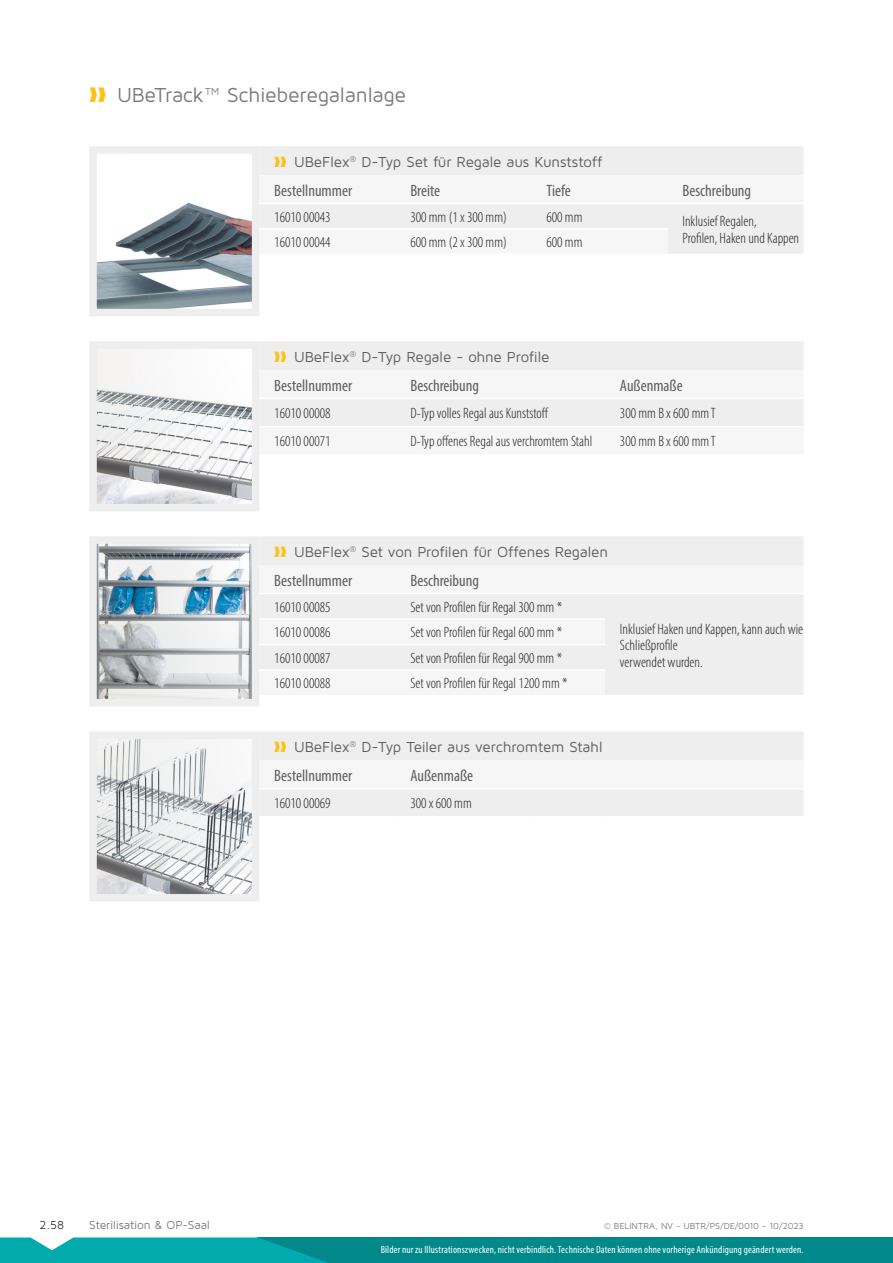
<style>
.page{position:relative;width:893px;height:1263px;background:#fff}
.page>*{position:absolute;margin:0;border:0;box-sizing:border-box;transform-origin:0 0}
.t1{font:21px "Maven Pro";letter-spacing:-.015em;color:#7a7c7f}
.table__header_2_NL{font:condensed 16.5px "Myriad Pro";color:#5f5f62}
.table__body_NL{font:300 condensed 15px/16.5px "Myriad Pro";color:#231f20}
.t2{font:15px "Maven Pro";letter-spacing:-.015em;color:#5f5f62}
.t3{font:12px "Maven Pro";letter-spacing:-.015em;color:#7a7c7f}
.t4{font:12px "Maven Pro";color:#3c3c3d}
.t5{font:condensed 10.5px "Myriad Pro";letter-spacing:.015em;color:#fff}
.Paragraph_Style_2{font:9px "Maven Pro";letter-spacing:-.01em;color:#7a7c7f}
.s1{color:#fec115}
</style>
<div class="page">
<img style="left:98px;top:202px;width:152px;height:105px">
<div style="left:89px;top:146px;width:170px;height:170px;border:8px solid #eeeeef"></div>
<img style="left:98px;top:350px;width:152px;height:152px">
<div style="left:89px;top:341px;width:170px;height:170px;border:8px solid #eeeeef"></div>
<img style="left:98px;top:545px;width:152px;height:152px">
<div style="left:89px;top:536px;width:170px;height:170px;border:8px solid #eeeeef"></div>
<img style="left:98px;top:740px;width:152px;height:152px">
<div style="left:89px;top:731px;width:170px;height:170px;border:8px solid #eeeeef"></div>
<div style="left:258px;top:1237px;width:635px;height:26px;background:#00888a"></div>
<svg style="left:0;top:1237px;width:328px;height:26px;background:#0baaad"></svg>
<div style="left:259px;top:341px;width:545px;height:29px;background:#eeeeef"></div>
<div style="left:259px;top:399px;width:545px;height:27px;background:#eeeeef"></div>
<div style="left:259px;top:732px;width:545px;height:84px;background:#eeeeef"></div>
<div style="left:259px;top:760px;width:545px;height:28px;background:#f6f6f7"></div>
<hr style="left:259px;top:788px;width:136px;height:1px;background:#fff">
<hr style="left:395px;top:788px;width:136px;height:1px;background:#fff">
<hr style="left:531px;top:788px;width:74px;height:1px;background:#fff">
<hr style="left:605px;top:788px;width:199px;height:1px;background:#fff">
<div style="left:259px;top:146px;width:545px;height:29px;background:#eeeeef"></div>
<div style="left:259px;top:204px;width:545px;height:50px;background:#eeeeef"></div>
<hr style="left:259px;top:228px;width:136px;height:2px;background:#fff">
<hr style="left:395px;top:228px;width:136px;height:2px;background:#fff">
<hr style="left:531px;top:228px;width:137px;height:2px;background:#fff">
<div style="left:259px;top:536px;width:545px;height:29px;background:#eeeeef"></div>
<div style="left:259px;top:594px;width:545px;height:101px;background:#eeeeef"></div>
<hr style="left:259px;top:618px;width:136px;height:2px;background:#fff">
<hr style="left:259px;top:644px;width:136px;height:1px;background:#fff">
<hr style="left:259px;top:669px;width:136px;height:2px;background:#fff">
<hr style="left:395px;top:618px;width:136px;height:2px;background:#fff">
<hr style="left:531px;top:618px;width:74px;height:2px;background:#fff">
<hr style="left:395px;top:644px;width:136px;height:1px;background:#fff">
<hr style="left:531px;top:644px;width:74px;height:1px;background:#fff">
<hr style="left:395px;top:669px;width:136px;height:2px;background:#fff">
<hr style="left:531px;top:669px;width:74px;height:2px;background:#fff">
<p class="t1" style="left:89px;top:82px;width:318px"><span class="s1">❱❱</span> UBeTrack™ Schieberegalanlage</p>
<p class="t2" style="left:274px;top:152px;width:329px"><span class="s1">❱❱</span> UBeFlex<sup>®</sup> D-Typ Set für Regale aus Kunststoff</p>
<p class="table__header_2_NL" style="left:274px;top:180px;width:79px">Bestellnummer</p>
<p class="table__header_2_NL" style="left:410px;top:180px;width:31px">Breite</p>
<p class="table__header_2_NL" style="left:546px;top:180px;width:26px">Tiefe</p>
<p class="table__header_2_NL" style="left:682px;top:180px;width:70px">Beschreibung</p>
<p class="table__body_NL" style="left:274px;top:209px;width:58px">16010 00043</p>
<p class="table__body_NL" style="left:410px;top:209px;width:98px">300 mm (1 x 300 mm)</p>
<p class="table__body_NL" style="left:546px;top:209px;width:38px">600 mm</p>
<p class="table__body_NL" style="left:682px;top:213px;width:76px">Inklusief Regalen,</p>
<p class="table__body_NL" style="left:682px;top:230px;width:118px">Profilen, Haken und Kappen</p>
<p class="table__body_NL" style="left:274px;top:234px;width:58px">16010 00044</p>
<p class="table__body_NL" style="left:410px;top:234px;width:98px">600 mm (2 x 300 mm)</p>
<p class="table__body_NL" style="left:546px;top:234px;width:38px">600 mm</p>
<p class="t2" style="left:274px;top:347px;width:277px"><span class="s1">❱❱</span> UBeFlex<sup>®</sup> D-Typ Regale - ohne Profile</p>
<p class="table__header_2_NL" style="left:274px;top:375px;width:79px">Bestellnummer</p>
<p class="table__header_2_NL" style="left:410px;top:375px;width:70px">Beschreibung</p>
<p class="table__header_2_NL" style="left:620px;top:375px;width:64px">Außenmaße</p>
<p class="table__body_NL" style="left:274px;top:405px;width:58px">16010 00008</p>
<p class="table__body_NL" style="left:410px;top:405px;width:140px">D-Typ volles Regal aus Kunststoff</p>
<p class="table__body_NL" style="left:620px;top:405px;width:97px">300 mm B x 600 mm T</p>
<p class="table__body_NL" style="left:274px;top:433px;width:58px">16010 00071</p>
<p class="table__body_NL" style="left:410px;top:433px;width:183px">D-Typ offenes Regal aus verchromtem Stahl</p>
<p class="table__body_NL" style="left:620px;top:433px;width:97px">300 mm B x 600 mm T</p>
<p class="t2" style="left:274px;top:542px;width:335px"><span class="s1">❱❱</span> UBeFlex<sup>®</sup> Set von Profilen für Offenes Regalen</p>
<p class="table__header_2_NL" style="left:274px;top:570px;width:79px">Bestellnummer</p>
<p class="table__header_2_NL" style="left:410px;top:570px;width:70px">Beschreibung</p>
<p class="table__body_NL" style="left:274px;top:599px;width:58px">16010 00085</p>
<p class="table__body_NL" style="left:410px;top:599px;width:153px">Set von Profilen für Regal 300 mm *</p>
<p class="table__body_NL" style="left:274px;top:624px;width:58px">16010 00086</p>
<p class="table__body_NL" style="left:410px;top:624px;width:153px">Set von Profilen für Regal 600 mm *</p>
<p class="table__body_NL" style="left:274px;top:650px;width:58px">16010 00087</p>
<p class="table__body_NL" style="left:410px;top:650px;width:153px">Set von Profilen für Regal 900 mm *</p>
<p class="table__body_NL" style="left:274px;top:675px;width:58px">16010 00088</p>
<p class="table__body_NL" style="left:410px;top:675px;width:159px">Set von Profilen für Regal 1200 mm *</p>
<p class="table__body_NL" style="left:620px;top:620px;width:185px">Inklusief Haken und Kappen, kann auch wie<br>Schließprofile</p>
<p class="table__body_NL" style="left:620px;top:653px;width:84px">verwendet wurden.</p>
<p class="t2" style="left:274px;top:737px;width:330px"><span class="s1">❱❱</span> UBeFlex<sup>®</sup> D-Typ Teiler aus verchromtem Stahl</p>
<p class="table__header_2_NL" style="left:274px;top:765px;width:79px">Bestellnummer</p>
<p class="table__header_2_NL" style="left:410px;top:765px;width:64px">Außenmaße</p>
<p class="table__body_NL" style="left:274px;top:795px;width:58px">16010 00069</p>
<p class="table__body_NL" style="left:410px;top:795px;width:63px">300 x 600 mm</p>
<p class="t4" style="left:40px;top:1217px;width:26px">2.58</p>
<p class="t3" style="left:89px;top:1217px;width:122px">Sterilisation &amp; OP-Saal</p>
<p class="Paragraph_Style_2" style="left:604px;top:1220px;width:201px">© BELINTRA, NV - UBTR/PS/DE/0010 - 10/2023</p>
<p class="t5" style="left:381px;top:1244px;width:424px">Bilder nur zu Illustrationszwecken, nicht verbindlich. Technische Daten können ohne vorherige Ankündigung geändert werden.</p>
</div>
